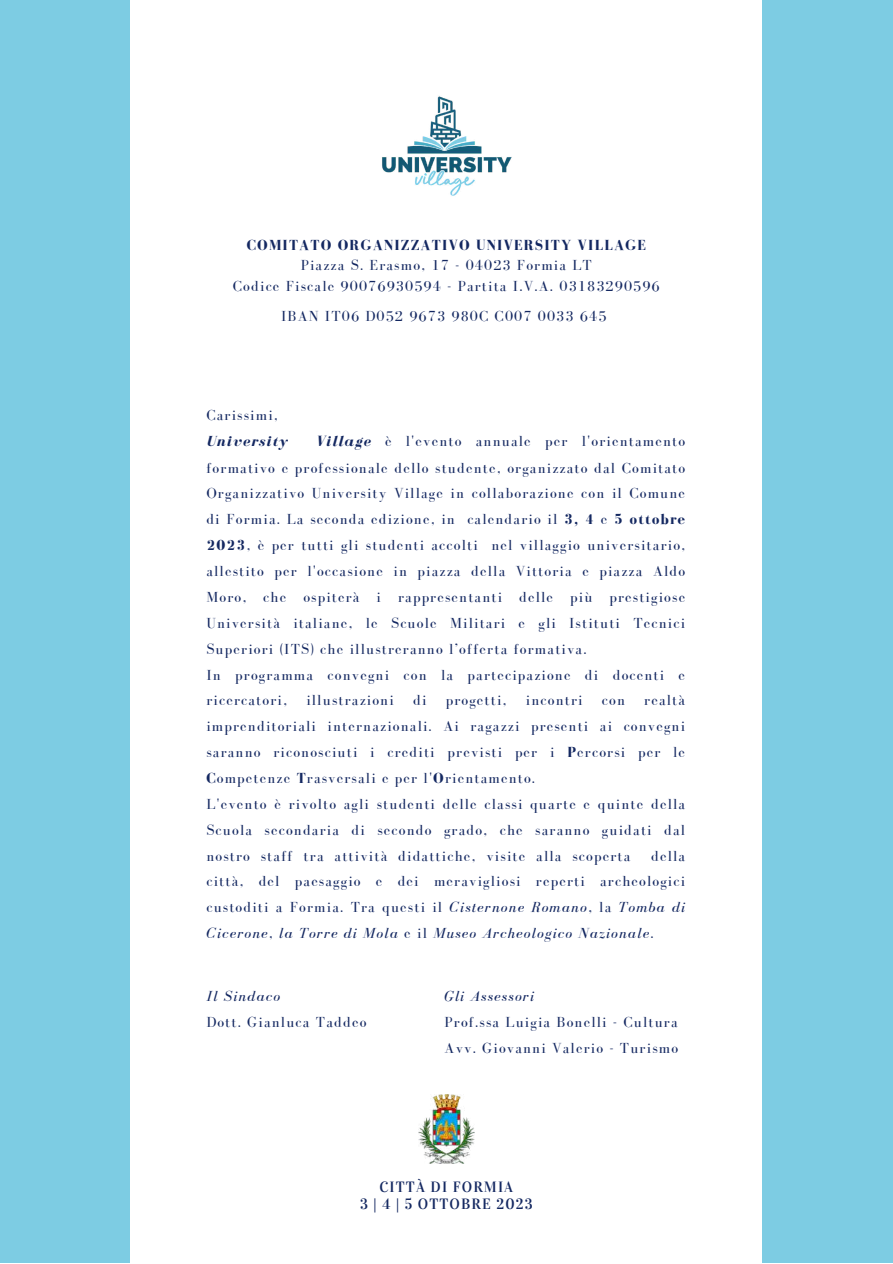
<style>
.page{position:relative;width:893px;height:1264px;background:#fff}
.page>*{position:absolute;margin:0;border:0;box-sizing:border-box;transform-origin:0 0}
.t1{font:15px/26px "Bodoni FLF";letter-spacing:.075em;color:#142861}
.t2{font:700 15px "Bodoni FLF";letter-spacing:.075em;color:#142861}
.t3{font:italic 15px "Bodoni FLF";letter-spacing:.075em;color:#142861}
.t4{font:italic 700 15px "Bodoni FLF";letter-spacing:.075em;color:#142861}
.t5{font:14.85px/16.8px "Vidaloka";letter-spacing:.075em;color:#142861;text-align:center}
.s1{font-weight:700;font-style:italic}
.s2{font-weight:700}
.s3{font-style:italic}
</style>
<div class="page">
<div style="left:0;top:0;width:892px;height:1262px;background:#7dcce3"></div>
<div style="left:131px;top:0;width:631px;height:1262px;background:#fff"></div>
<img style="left:382px;top:96px;width:130px;height:100px">
<img style="left:418px;top:1094px;width:56px;height:69px">
<p class="t2" style="left:247px;top:237px;width:400px">COMITATO ORGANIZZATIVO UNIVERSITY VILLAGE</p>
<p class="t1" style="left:233px;top:255px;width:428px;line-height:20.2px;text-align:center">Piazza S. Erasmo, 17 - 04023 Formia LT<br>Codice Fiscale 90076930594 - Partita I.V.A. 03183290596</p>
<p class="t1" style="left:281px;top:303px;width:327px">IBAN IT06 D052 9673 980C C007 0033 645</p>
<p class="t1" style="left:206px;top:402px;width:73px">Carissimi,</p>
<p class="t4" style="left:206px;top:432px;width:83px">University</p>
<p class="t1" style="left:206px;top:427px;width:480px;text-indent:109px"><span class="s1">Village</span> è l'evento annuale per l'orientamento formativo e professionale dello studente, organizzato dal Comitato Organizzativo University Village in collaborazione con il Comune di Formia. La seconda edizione, in calendario il <span class="s2">3, 4</span> e <span class="s2">5 ottobre 2023</span>, è per tutti gli studenti accolti nel villaggio universitario, allestito per l'occasione in piazza della Vittoria e piazza Aldo Moro, che ospiterà i rappresentanti delle più prestigiose Università italiane, le Scuole Militari e gli Istituti Tecnici Superiori (ITS) che illustreranno l’offerta formativa.<br>In programma convegni con la partecipazione di docenti e ricercatori,</p>
<p class="t1" style="left:206px;top:687px;width:480px;text-indent:438px">realtà imprenditoriali internazionali. Ai ragazzi presenti ai convegni saranno riconosciuti i crediti previsti per i <span class="s2">P</span>ercorsi per le <span class="s2">C</span>ompetenze <span class="s2">T</span>rasversali e per l'<span class="s2">O</span>rientamento.<br>L'evento è rivolto agli studenti delle classi quarte e quinte della Scuola secondaria di secondo grado, che saranno guidati dal nostro staff tra attività didattiche, visite alla scoperta</p>
<p class="t1" style="left:306px;top:687px;width:89px">illustrazioni</p>
<p class="t1" style="left:413px;top:687px;width:15px">di</p>
<p class="t1" style="left:445px;top:687px;width:62px">progetti,</p>
<p class="t1" style="left:526px;top:687px;width:58px">incontri</p>
<p class="t1" style="left:601px;top:687px;width:25px">con</p>
<p class="t1" style="left:206px;top:842px;width:480px;text-align:justify;text-indent:444px">della città, del paesaggio e dei meravigliosi reperti archeologici custoditi a Formia. Tra questi il <span class="s3">Cisternone Romano</span>, la <span class="s3">Tomba di Cicerone</span>, <span class="s3">la Torre di Mola</span> e il <span class="s3">Museo Archeologico Nazionale</span>.</p>
<p class="t3" style="left:206px;top:988px;width:75px">Il Sindaco</p>
<p class="t1" style="left:206px;top:1009px;width:161px">Dott. Gianluca Taddeo</p>
<p class="t3" style="left:444px;top:988px;width:91px">Gli Assessori</p>
<p class="t1" style="left:444px;top:1009px;width:235px">Prof.ssa Luigia Bonelli - Cultura<br>Avv. Giovanni Valerio - Turismo</p>
<p class="t5" style="left:360px;top:1178px;width:174px">CITTÀ DI FORMIA<br>3 | 4 | 5 OTTOBRE 2023</p>
</div>
